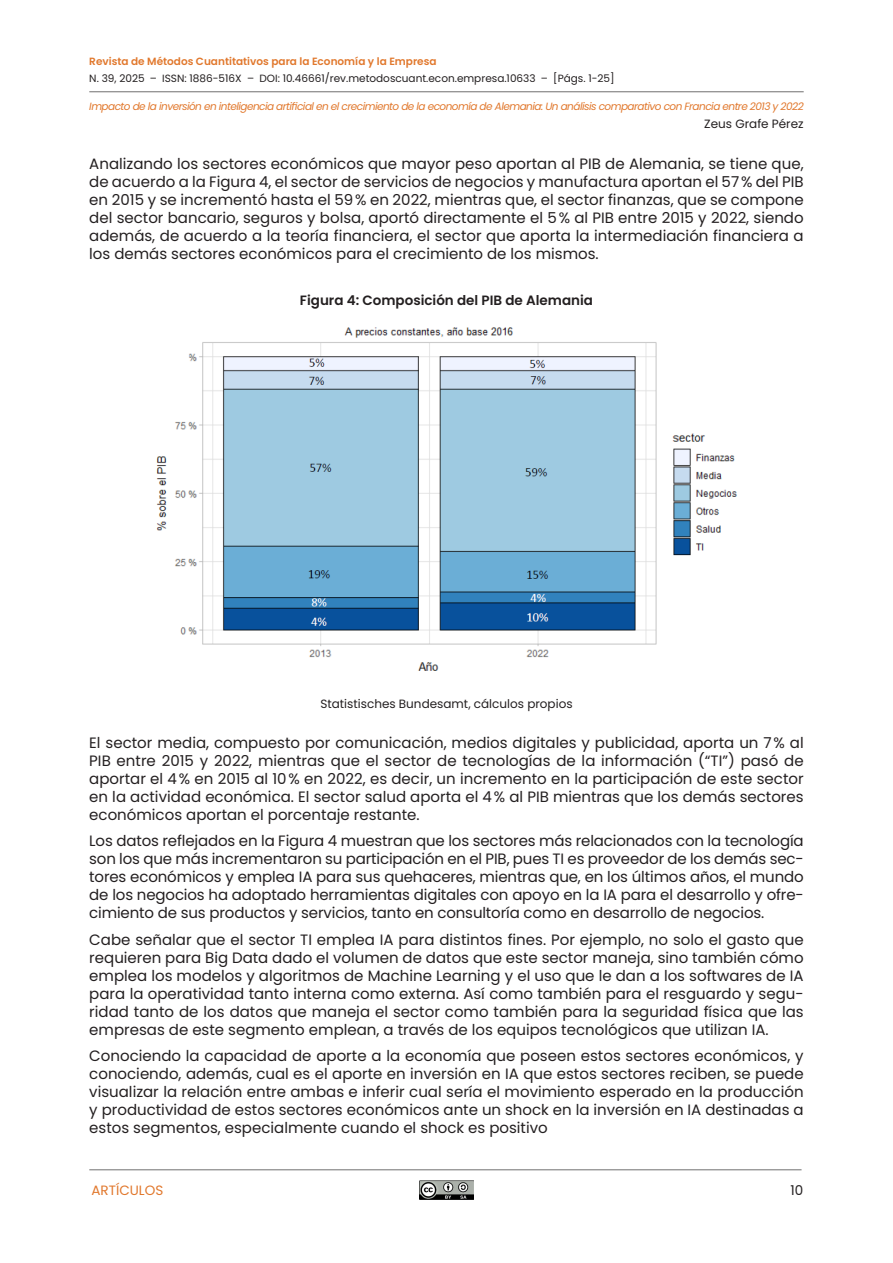
<style>
.page{position:relative;width:893px;height:1263px;background:#fff}
.page>*{position:absolute;margin:0;border:0;box-sizing:border-box;transform-origin:0 0}
.PARRAFO{font:15px/18px "Poppins";color:#231f20;text-align:justify}
.IMAGEN-TITULO{font:600 13.5px "Poppins";color:#231f20}
.t1{font:13.5px "Poppins";color:#e1782d}
.t2{font:13.5px "Poppins";color:#231f20}
.IMAGEN-PIE{font:12px "Poppins";color:#231f20}
.t3{font:italic 10.5px "Poppins";letter-spacing:-.05em;color:#e1782d}
.t4{font:10.5px "Poppins";color:#231f20}
.t5{font:600 10.5px "Poppins";color:#e1782d}
</style>
<div class="page">
<img style="left:420px;top:1180px;width:53px;height:19px">
<hr style="left:89px;top:1169px;width:712px;height:1px;background:#706f6f">
<hr style="left:89px;top:91px;width:715px;height:1px;background:#706f6f">
<img style="left:156px;top:327px;width:581px;height:344px">
<p class="t5" style="left:89px;top:55px;width:349px">Revista de Métodos Cuantitativos para la Economía y la Empresa</p>
<p class="t4" style="left:89px;top:72px;width:527px">N. 39, 2025 – ISSN: 1886-516X – DOI: 10.46661/rev.metodoscuant.econ.empresa.10633 – [Págs. 1-25]</p>
<p class="t3" style="left:89px;top:100px;width:716px">Impacto de la inversión en inteligencia artificial en el crecimiento de la economía de Alemania: Un análisis comparativo con Francia entre 2013 y 2022</p>
<p class="IMAGEN-PIE" style="left:704px;top:117px;width:101px">Zeus Grafe Pérez</p>
<p class="PARRAFO" style="left:89px;top:155px;width:716px">Analizando los sectores económicos que mayor peso aportan al PIB de Alemania, se tiene que, de acuerdo a la Figura 4, el sector de servicios de negocios y manufactura aportan el 57% del PIB en 2015 y se incrementó hasta el 59% en 2022, mientras que, el sector finanzas, que se compone del sector bancario, seguros y bolsa, aportó directamente el 5% al PIB entre 2015 y 2022, siendo además, de acuerdo a la teoría financiera, el sector que aporta la intermediación financiera a los demás sectores económicos para el crecimiento de los mismos.</p>
<p class="IMAGEN-TITULO" style="left:300px;top:292px;width:295px">Figura 4: Composición del PIB de Alemania</p>
<p class="IMAGEN-PIE" style="left:320px;top:697px;width:254px">Statistisches Bundesamt, cálculos propios</p>
<p class="PARRAFO" style="left:89px;top:733px;width:716px">El sector media, compuesto por comunicación, medios digitales y publicidad, aporta un 7% al PIB entre 2015 y 2022, mientras que el sector de tecnologías de la información (“TI”) pasó de aportar el 4% en 2015 al 10% en 2022, es decir, un incremento en la participación de este sector en la actividad económica. El sector salud aporta el 4% al PIB mientras que los demás sectores económicos aportan el porcentaje restante.</p>
<p class="PARRAFO" style="left:89px;top:832px;width:716px">Los datos reflejados en la Figura 4 muestran que los sectores más relacionados con la tecnología son los que más incrementaron su participación en el PIB, pues TI es proveedor de los demás sec&shy;tores económicos y emplea IA para sus quehaceres, mientras que, en los últimos años, el mundo de los negocios ha adoptado herramientas digitales con apoyo en la IA para el desarrollo y ofre&shy;cimiento de sus productos y servicios, tanto en consultoría como en desarrollo de negocios.</p>
<p class="PARRAFO" style="left:89px;top:930px;width:716px">Cabe señalar que el sector TI emplea IA para distintos fines. Por ejemplo, no solo el gasto que requieren para Big Data dado el volumen de datos que este sector maneja, sino también cómo emplea los modelos y algoritmos de Machine Learning y el uso que le dan a los softwares de IA para la operatividad tanto interna como externa. Así como también para el resguardo y segu&shy;ridad tanto de los datos que maneja el sector como también para la seguridad física que las empresas de este segmento emplean, a través de los equipos tecnológicos que utilizan IA.</p>
<p class="PARRAFO" style="left:89px;top:1047px;width:716px">Conociendo la capacidad de aporte a la economía que poseen estos sectores económicos, y conociendo, además, cual es el aporte en inversión en IA que estos sectores reciben, se puede visualizar la relación entre ambas e inferir cual sería el movimiento esperado en la producción y productividad de estos sectores económicos ante un shock en la inversión en IA destinadas a estos segmentos, especialmente cuando el shock es positivo</p>
<p class="t1" style="left:91px;top:1182px;width:73px">ARTÍCULOS</p>
<p class="t2" style="left:791px;top:1182px;width:14px">10</p>
</div>
